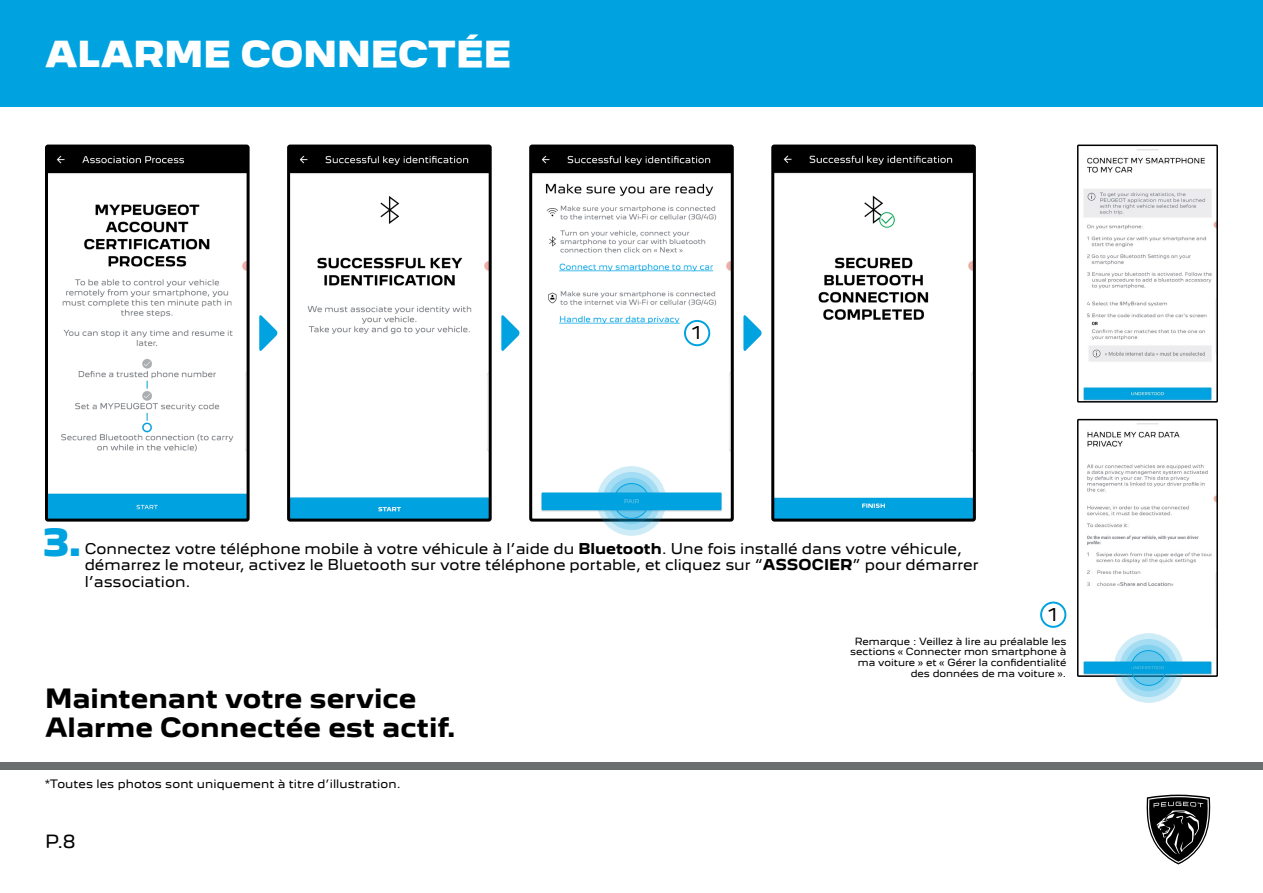
<style>
.page{position:relative;width:1263px;height:893px;background:#fff}
.page>*{position:absolute;margin:0;border:0;box-sizing:border-box;transform-origin:0 0}
.t1{font:900 34.5px "Peugeot New";color:#00a3e0}
.t2{font:900 33px "Peugeot New";color:#fff}
.t3{font:700 24px/28.8px "Peugeot New";color:#000}
.t4{font:16.5px "Peugeot New";color:#000}
.t5{font:15.9px "Peugeot New";color:#000}
.t6{font:13.5px/16.2px "Peugeot New";color:#000}
.t7{font:10.5px "Peugeot New";letter-spacing:.01em;color:#000}
.t8{font:9px/10.8px "Peugeot New";color:#000;text-align:right}
.s1{font-weight:700}
</style>
<div class="page">
<div style="left:0;top:762px;width:1263px;height:7px;background:#6c6f70"></div>
<div style="left:0;top:0;width:1263px;height:107px;background:#00a3e0"></div>
<svg style="left:1146px;top:795px;width:64px;height:69px"></svg>
<img style="left:49px;top:149px;width:197px;height:369px">
<div style="left:45px;top:145px;width:205px;height:377px;border:3px solid #000;border-radius:2px"></div>
<img style="left:291px;top:149px;width:197px;height:369px">
<div style="left:287px;top:145px;width:205px;height:377px;border:3px solid #000;border-radius:2px"></div>
<img style="left:533px;top:149px;width:197px;height:369px">
<div style="left:529px;top:145px;width:205px;height:377px;border:3px solid #000;border-radius:2px"></div>
<img style="left:775px;top:149px;width:197px;height:369px">
<div style="left:771px;top:145px;width:205px;height:377px;border:3px solid #000;border-radius:2px"></div>
<svg style="left:501px;top:315px;width:19px;height:36px"></svg>
<svg style="left:743px;top:315px;width:19px;height:36px"></svg>
<svg style="left:259px;top:315px;width:19px;height:36px"></svg>
<img style="left:1083px;top:149px;width:132px;height:251px">
<div style="left:1077px;top:145px;width:141px;height:258px;border:2px solid #000"></div>
<img style="left:1083px;top:423px;width:132px;height:251px">
<div style="left:1077px;top:419px;width:141px;height:258px;border:2px solid #000"></div>
<div style="left:685px;top:321px;width:24px;height:24px;background:#fff;border-radius:50%"></div>
<div style="left:684px;top:320px;width:26px;height:26px;border:2px solid #00a3e0;border-radius:50%"></div>
<div style="left:1040px;top:602px;width:26px;height:26px;border:2px solid #00a3e0;border-radius:50%"></div>
<svg style="left:597px;top:466px;width:69px;height:70px"></svg>
<svg style="left:602px;top:472px;width:58px;height:58px"></svg>
<svg style="left:608px;top:478px;width:47px;height:46px"></svg>
<svg style="left:614px;top:483px;width:35px;height:35px"></svg>
<div style="left:614px;top:483px;width:35px;height:36px;border:1px solid #00a3e0;border-radius:50%"></div>
<svg style="left:1114px;top:633px;width:69px;height:70px"></svg>
<svg style="left:1119px;top:639px;width:58px;height:58px"></svg>
<svg style="left:1125px;top:645px;width:47px;height:46px"></svg>
<svg style="left:1131px;top:651px;width:35px;height:34px"></svg>
<div style="left:1131px;top:650px;width:35px;height:36px;border:1px solid #00a3e0;border-radius:50%"></div>
<h2 class="t2" style="left:45px;top:27px;width:468px">ALARME CONNECTÉE</h2>
<p class="t5" style="left:692px;top:320px;width:11px">1</p>
<h1 class="t1" style="left:43px;top:513px;width:40px">3.</h1>
<p class="t6" style="left:85px;top:539px;width:895px">Connectez votre téléphone mobile à votre véhicule à l’aide du <span class="s1">Bluetooth</span>. Une fois installé dans votre véhicule, démarrez le moteur, activez le Bluetooth sur votre téléphone portable, et cliquez sur “<span class="s1">ASSOCIER</span>” pour démarrer l’association.</p>
<p class="t5" style="left:1048px;top:602px;width:11px">1</p>
<h3 class="t3" style="left:45px;top:682px;width:412px">Maintenant votre service<br>Alarme Connectée est actif.</h3>
<p class="t7" style="left:45px;top:776px;width:357px">*Toutes les photos sont uniquement à titre d’illustration.</p>
<p class="t4" style="left:45px;top:828px;width:32px">P.8</p>
<p class="t8" style="left:850px;top:635px;width:218px">Remarque : Veillez à lire au préalable les sections « Connecter mon smartphone à ma voiture » et « Gérer la confidentialité des données de ma voiture ».</p>
</div>
